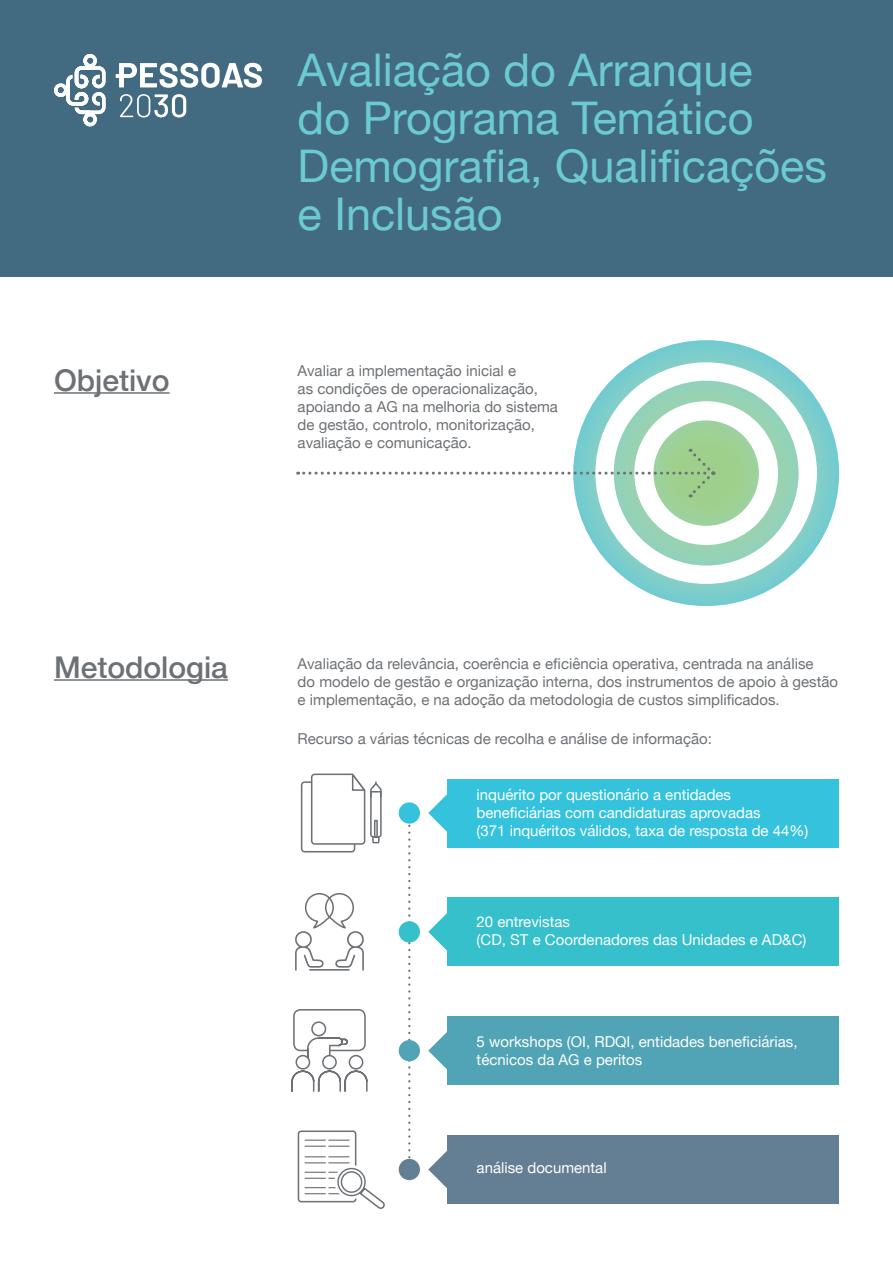
<style>
.page{position:relative;width:893px;height:1263px;background:#fff}
.page>*{position:absolute;margin:0;border:0;box-sizing:border-box;transform-origin:0 0}
.t1{font:45px/48px "Helvetica Neue";color:#6ccad2}
.t2{font:500 30px "Helvetica Neue";color:#6d7175}
.t3{font:15px/18px "Helvetica Neue";color:#6d7175}
.t4{font:15px/18px "Helvetica Neue";color:#fff}
</style>
<div class="page">
<div style="left:448px;top:898px;width:391px;height:68px;background:#36c0cc"></div>
<div style="left:448px;top:1017px;width:391px;height:68px;background:#51a4b5"></div>
<div style="left:0;top:0;width:893px;height:276px;background:#426b82"></div>
<hr style="left:54px;top:392px;width:116px;height:2px;background:#6d7175">
<hr style="left:54px;top:679px;width:174px;height:2px;background:#6d7175">
<svg style="left:575px;top:340px;width:264px;height:266px"></svg>
<svg style="left:298px;top:449px;width:417px;height:49px"></svg>
<svg style="left:300px;top:773px;width:82px;height:80px"></svg>
<div style="left:298px;top:1130px;width:58px;height:72px;border:2px solid #6d7175;border-radius:3px"></div>
<hr style="left:305px;top:1145px;width:21px;height:2px;background:#6d7175">
<hr style="left:305px;top:1139px;width:21px;height:2px;background:#6d7175">
<hr style="left:328px;top:1145px;width:21px;height:2px;background:#6d7175">
<hr style="left:328px;top:1139px;width:21px;height:2px;background:#6d7175">
<svg style="left:305px;top:1156px;width:80px;height:53px"></svg>
<div style="left:293px;top:1009px;width:73px;height:42px;border:2px solid #6d7175;border-radius:7px"></div>
<div style="left:311px;top:1021px;width:15px;height:15px;border:2px solid #6d7175;border-radius:50%"></div>
<svg style="left:306px;top:1036px;width:43px;height:23px"></svg>
<div style="left:296px;top:1055px;width:13px;height:14px;background:#fff;border-radius:50%"></div>
<div style="left:295px;top:1055px;width:15px;height:14px;border:2px solid #6d7175;border-radius:50%"></div>
<div style="left:323px;top:1055px;width:13px;height:14px;background:#fff;border-radius:50%"></div>
<div style="left:322px;top:1055px;width:15px;height:14px;border:2px solid #6d7175;border-radius:50%"></div>
<svg style="left:291px;top:1070px;width:77px;height:22px"></svg>
<div style="left:349px;top:1055px;width:14px;height:14px;border:2px solid #6d7175;border-radius:50%"></div>
<svg style="left:295px;top:893px;width:69px;height:78px"></svg>
<svg style="left:408px;top:824px;width:2px;height:335px"></svg>
<div style="left:399px;top:802px;width:21px;height:22px;background:#35c2dd;border-radius:50%"></div>
<div style="left:399px;top:921px;width:21px;height:21px;background:#36c0cc;border-radius:50%"></div>
<div style="left:399px;top:1040px;width:21px;height:21px;background:#51a4b5;border-radius:50%"></div>
<div style="left:399px;top:1159px;width:21px;height:21px;background:#647f93;border-radius:50%"></div>
<div style="left:448px;top:1135px;width:391px;height:68px;background:#647f93"></div>
<svg style="left:428px;top:1148px;width:20px;height:42px"></svg>
<svg style="left:428px;top:911px;width:20px;height:42px"></svg>
<svg style="left:428px;top:1030px;width:20px;height:42px"></svg>
<div style="left:448px;top:779px;width:391px;height:68px;background:#35c2dd"></div>
<svg style="left:428px;top:792px;width:20px;height:42px"></svg>
<svg style="left:54px;top:54px;width:52px;height:72px"></svg>
<svg style="left:116px;top:63px;width:146px;height:25px"></svg>
<svg style="left:120px;top:94px;width:66px;height:23px"></svg>
<h2 class="t2" style="left:54px;top:356px;width:117px">Objetivo</h2>
<h1 class="t1" style="left:298px;top:49px;width:531px">Avaliação do Arranque<br>do Programa Temático<br>Demografia, Qualificações e Inclusão</h1>
<p class="t3" style="left:298px;top:362px;width:262px">Avaliar a implementação inicial e<br>as condições de operacionalização, apoiando a AG na melhoria do sistema de gestão, controlo, monitorização, avaliação e comunicação.</p>
<h2 class="t2" style="left:54px;top:643px;width:175px">Metodologia</h2>
<p class="t3" style="left:298px;top:656px;width:542px">Avaliação da relevância, coerência e eficiência operativa, centrada na análise<br>do modelo de gestão e organização interna, dos instrumentos de apoio à gestão e implementação, e na adoção da metodologia de custos simplificados.</p>
<p class="t3" style="left:298px;top:731px;width:416px">Recurso a várias técnicas de recolha e análise de informação:</p>
<p class="t4" style="left:477px;top:787px;width:333px">inquérito por questionário a entidades beneficiárias com candidaturas aprovadas<br>(371 inquéritos válidos, taxa de resposta de 44%)</p>
<p class="t4" style="left:477px;top:913px;width:331px">20 entrevistas<br>(CD, ST e Coordenadores das Unidades e AD&amp;C)</p>
<p class="t4" style="left:477px;top:1033px;width:322px">5 workshops (OI, RDQI, entidades beneficiárias, técnicos da AG e peritos</p>
<p class="t4" style="left:477px;top:1160px;width:132px">análise documental</p>
</div>
